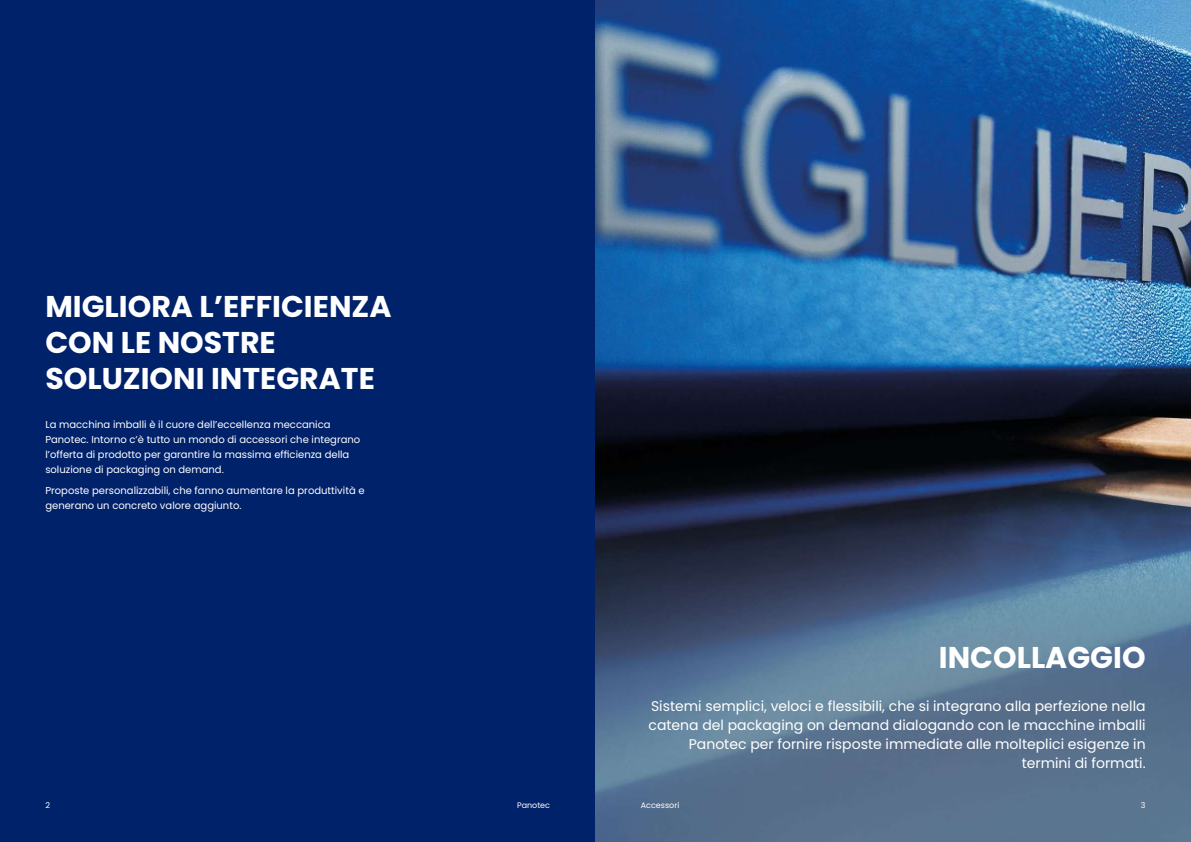
<style>
.page{position:relative;width:1191px;height:842px;background:#fff}
.page>*{position:absolute;margin:0;border:0;box-sizing:border-box;transform-origin:0 0}
.t1{font:700 30px/36px "Poppins";color:#fff}
.t2{font:14px/19px "Poppins";color:#fff;text-align:right}
.t3{font:10px/15px "Poppins";color:#fff}
.t4{font:8px "Poppins";color:#fff}
</style>
<div class="page">
<div style="left:0;top:0;width:596px;height:842px;background:#00226a"></div>
<img style="left:595px;top:0;width:596px;height:842px">
<h1 class="t1" style="left:45px;top:289px;width:348px">MIGLIORA L’EFFICIENZA<br>CON LE NOSTRE<br>SOLUZIONI INTEGRATE</h1>
<p class="t3" style="left:45px;top:417px;width:316px">La macchina imballi è il cuore dell’eccellenza meccanica Panotec. Intorno c’è tutto un mondo di accessori che integrano l’offerta di prodotto per garantire la massima efficienza della soluzione di packaging on demand.</p>
<p class="t3" style="left:45px;top:483px;width:321px">Proposte personalizzabili, che fanno aumentare la produttività e generano un concreto valore aggiunto.</p>
<h1 class="t1" style="left:938px;top:639px;width:208px">INCOLLAGGIO</h1>
<h2 class="t2" style="left:648px;top:697px;width:498px">Sistemi semplici, veloci e flessibili, che si integrano alla perfezione nella catena del packaging on demand dialogando con le macchine imballi Panotec per fornire risposte immediate alle molteplici esigenze in termini di formati.</h2>
<p class="t4" style="left:45px;top:800px;width:6px">2</p>
<p class="t4" style="left:517px;top:800px;width:35px">Panotec</p>
<p class="t4" style="left:641px;top:800px;width:40px">Accessori</p>
<p class="t4" style="left:1140px;top:800px;width:6px">3</p>
</div>
